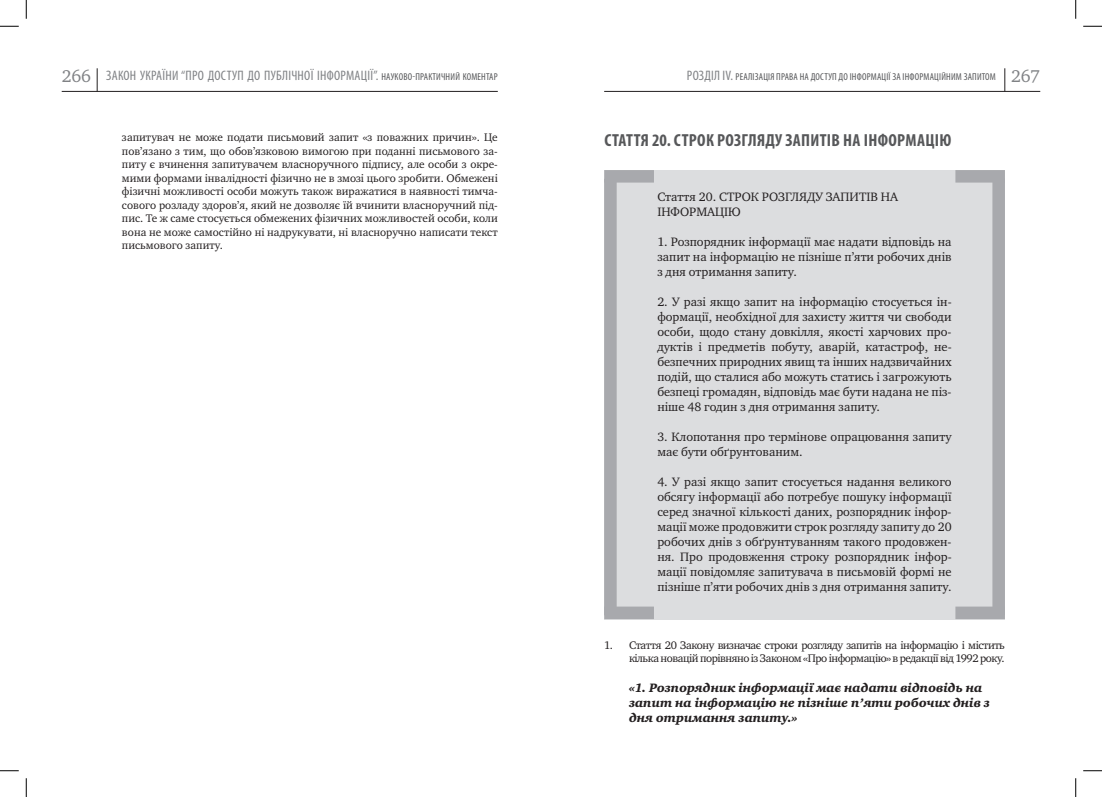
<style>
.page{position:relative;width:1102px;height:797px;background:#fff}
.page>*{position:absolute;margin:0;border:0;box-sizing:border-box;transform-origin:0 0}
.t1{font:700 condensed 17.5px "Myriad Pro";letter-spacing:.02em;color:#57585a}
.t2{font:17.5px "Charter C";color:#808285}
.t3{font:condensed 13.75px "Myriad Pro";letter-spacing:.02em;color:#808285}
.t4{font:12.5px/15px "Charter C";color:#231f20;text-align:justify}
.t5{font:italic 12.5px/15px "Charter Black C";color:#231f20}
.t6{font:11.25px/13.5px "Charter C";letter-spacing:-.01em;color:#231f20;text-align:justify}
.t7{font:11.25px/13.5px "Charter C";letter-spacing:-.04em;color:#231f20;text-align:right}
.t8{font:condensed 10px "Myriad Pro";letter-spacing:.02em;color:#57585a}
.s1{font-family:"Charter C";font-stretch:normal;font-size:17.5px}
.s2{font-size:10px;color:#57585a}
</style>
<div class="page">
<hr style="left:62px;top:91px;width:436px;height:1px;background:#231f20">
<svg style="left:97px;top:68px;width:1px;height:24px"></svg>
<hr style="left:604px;top:91px;width:436px;height:1px;background:#231f20">
<svg style="left:1004px;top:68px;width:1px;height:24px"></svg>
<div style="left:604px;top:170px;width:400px;height:449px;background:#dcdddf"></div>
<div style="left:604px;top:179px;width:12px;height:436px;background:#a8a9ad"></div>
<div style="left:604px;top:170px;width:50px;height:12px;background:#a8a9ad"></div>
<div style="left:604px;top:606px;width:50px;height:13px;background:#a8a9ad"></div>
<div style="left:992px;top:178px;width:12px;height:437px;background:#a8a9ad"></div>
<div style="left:955px;top:606px;width:49px;height:13px;background:#a8a9ad"></div>
<div style="left:955px;top:170px;width:49px;height:12px;background:#a8a9ad"></div>
<svg style="left:0;top:25px;width:19px;height:2px"></svg>
<svg style="left:1083px;top:25px;width:18px;height:2px"></svg>
<svg style="left:0;top:770px;width:19px;height:1px"></svg>
<svg style="left:1083px;top:770px;width:18px;height:1px"></svg>
<svg style="left:25px;top:0;width:2px;height:19px"></svg>
<svg style="left:25px;top:778px;width:2px;height:19px"></svg>
<svg style="left:1075px;top:0;width:1px;height:19px"></svg>
<svg style="left:1075px;top:778px;width:1px;height:19px"></svg>
<p class="t3" style="left:62px;top:67px;width:437px"><span class="s1">266</span> Закон України “Про доступ до публічної інформації”. <span class="s2">Науково-практичний коментар</span></p>
<p class="t3" style="left:687px;top:67px;width:54px">Розділ ІV. <span class="s2">РЕАЛІ</span></p>
<p class="t8" style="left:754px;top:71px;width:32px">ЗАЦІЯ ПРАВА</p>
<p class="t8" style="left:799px;top:71px;width:17px">НА ДОСТ</p>
<p class="t8" style="left:828px;top:71px;width:27px">УП ДО ІНФОРМАЦІЇ</p>
<p class="t8" style="left:892px;top:71px;width:16px">ЗАІНФОРМАЦІЙНИМ</p>
<p class="t8" style="left:963px;top:71px;width:19px">ЗАПИТОМ</p>
<h1 class="t2" style="left:1010px;top:66px;width:30px">267</h1>
<p class="t6" style="left:122px;top:131px;width:377px">запитувач не може подати письмовий запит «з поважних причин». Це пов’язано з тим, що обов’язковою вимогою при поданні письмового за&shy;питу є вчинення запитувачем власноручного підпису, але особи з окре&shy;мими формами інвалідності фізично не в змозі цього зробити. Обмежені фізичні можливості особи можуть також виражатися в наявності тимча&shy;сового розладу здоров’я, який не дозволяє їй вчинити власноручний під&shy;пис. Те ж саме стосується обмежених фізичних можливостей особи, коли вона не може самостійно ні надрукувати, ні власноручно написати текст письмового запиту.</p>
<h1 class="t1" style="left:604px;top:129px;width:347px">Стаття 20. Строк розгляду запитів на інформацію</h1>
<p class="t4" style="left:657px;top:190px;width:240px">Стаття 20. Строк розгляду запитів на інформацію</p>
<p class="t4" style="left:657px;top:235px;width:296px">1. Розпорядник інформації має надати відповідь на запит на інформацію не пізніше п’яти робочих днів з дня отримання запиту.</p>
<p class="t4" style="left:657px;top:295px;width:296px">2. У разі якщо запит на інформацію стосується ін&shy;формації, необхідної для захисту життя чи свободи особи, щодо стану довкілля, якості харчових про&shy;дуктів і предметів побуту, аварій, катастроф, не&shy;безпечних природних явищ та інших надзвичайних подій, що сталися або можуть статись і загрожують безпеці громадян, відповідь має бути надана не піз&shy;ніше 48 годин з дня отримання запиту.</p>
<p class="t4" style="left:657px;top:430px;width:296px">3. Клопотання про термінове опрацювання запиту має бути обґрунтованим.</p>
<p class="t4" style="left:657px;top:475px;width:296px">4. У разі якщо запит стосується надання великого обсягу інформації або потребує пошуку інформації серед значної кількості даних, розпорядник інфор&shy;мації може продовжити строк розгляду запиту до 20 робочих днів з обґрунтуванням такого продовжен&shy;ня. Про продовження строку розпорядник інфор&shy;мації повідомляє запитувача в письмовій формі не пізніше п’яти робочих днів з дня отримання запиту.</p>
<p class="t7" style="left:604px;top:638px;width:402px">1. Стаття 20 Закону визначає строки розгляду запитів на інформацію і містить кілька новацій порівняно із Законом «Про інформацію» в редакції від 1992 року.</p>
<p class="t5" style="left:629px;top:680px;width:362px">«1. Розпорядник інформації має надати відповідь на запит на інформацію не пізніше п’яти робочих днів з дня отримання запиту.»</p>
</div>
